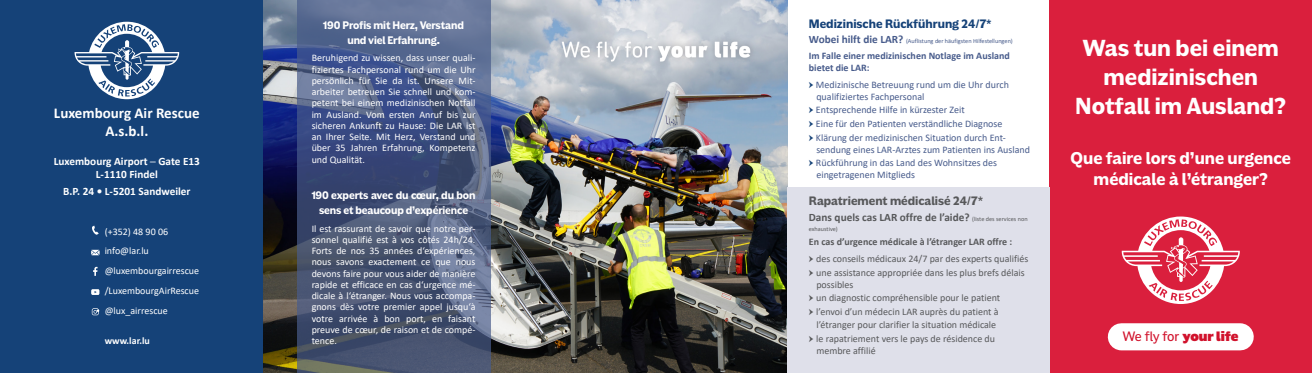
<style>
.page{position:relative;width:1312px;height:373px;background:#fff}
.page>*{position:absolute;margin:0;border:0;box-sizing:border-box;transform-origin:0 0}
.t1{font:700 23.75px/28.5px "Americane";color:#fff;text-align:center}
.t2{font:700 17.5px "Americane";color:#fff}
.t3{font:700 15px/18px "Calibri";color:#fff;text-align:center}
.t4{font:14px "Americane";letter-spacing:-.005em;color:#d1122c}
.t5{font:700 12.5px "Americane";color:#154278}
.t6{font:700 12.5px "Americane";color:#57585a}
.DE{font:700 11.25px/15px "Americane";letter-spacing:-.01em;color:#fff;text-align:center}
.t7{font:700 11.25px "Calibri";color:#fff}
.DE-2{font:700 11.25px "Calibri";color:#57585a}
.DE-3{font:10px/11.2px "Calibri";color:#fff;text-align:justify}
.DE-4{font:10px/12px "Calibri";color:#475b8b}
.DE-5{font:10px/12px "Calibri";color:#57585a}
.DE-6{font:700 10px/12px "Calibri";color:#475b8b}
.DE-7{font:700 10px "Calibri";color:#57585a}
.t8{font:700 10px "Calibri";color:#fff}
.DE-8{font:6.25px "Calibri";color:#475b8b}
.DE-9{font:6.25px "Calibri";color:#57585a}
.s1{font-weight:700;font-size:11.25px}
.s2{font-family:"Minion Pro";font-size:11.25px;color:#154278}
.s3{font-weight:400;font-size:6.25px}
.s4{font-family:"Minion Pro";font-size:11.25px}
.s5{font-weight:900}
</style>
<div class="page">
<img style="left:262px;top:0;width:525px;height:372px">
<svg style="left:296px;top:0;width:194px;height:372px;background:#4c5a7e"></svg>
<div style="left:1049px;top:0;width:262px;height:372px;background:#da1f3d"></div>
<div style="left:555px;top:35px;width:201px;height:33px;background:#231f20;opacity:.28"></div>
<img style="left:548px;top:37px;width:215px;height:28px">
<div style="left:787px;top:187px;width:262px;height:185px;background:#dfe0ea"></div>
<div style="left:0;top:0;width:262px;height:372px;background:#154278"></div>
<svg style="left:91px;top:249px;width:9px;height:6px"></svg>
<svg style="left:92px;top:225px;width:7px;height:9px"></svg>
<svg style="left:93px;top:266px;width:4px;height:9px"></svg>
<svg style="left:92px;top:308px;width:7px;height:6px"></svg>
<svg style="left:91px;top:289px;width:8px;height:5px"></svg>
<svg style="left:75px;top:22px;width:104px;height:77px"></svg>
<svg style="left:1121px;top:216px;width:118px;height:87px"></svg>
<div style="left:1121px;top:322px;width:118px;height:27px;background:#fff"></div>
<p class="t3" style="left:54px;top:103px;width:147px">Luxembourg Air Rescue<br>A.s.b.l.</p>
<p class="t7" style="left:54px;top:152px;width:148px">Luxembourg Airport ─ Gate E13</p>
<p class="t7" style="left:96px;top:166px;width:63px">L-1110 Findel</p>
<p class="t7" style="left:63px;top:183px;width:129px">B.P. 24 • L-5201 Sandweiler</p>
<p class="DE-3" style="left:105px;top:225px;width:65px">(+352) 48 90 06</p>
<p class="DE-3" style="left:105px;top:245px;width:46px">info@lar.lu</p>
<p class="DE-3" style="left:105px;top:265px;width:96px">@luxembourgairrescue</p>
<p class="DE-3" style="left:105px;top:284px;width:96px">/LuxembourgAirRescue</p>
<p class="DE-3" style="left:105px;top:304px;width:65px">@lux_airrescue</p>
<p class="t8" style="left:105px;top:333px;width:47px">www.lar.lu</p>
<p class="DE" style="left:323px;top:18px;width:142px">190 Profis mit Herz, Verstand</p>
<p class="DE" style="left:347px;top:33px;width:94px">und viel Erfahrung.</p>
<p class="DE-3" style="left:311px;top:52px;width:165px">Beruhigend zu wissen, dass unser quali&shy;fiziertes Fachpersonal rund um die Uhr persönlich für Sie da ist. Unsere Mit&shy;arbeiter betreuen Sie schnell und kom&shy;petent bei einem medizinischen Notfall im Ausland. Vom ersten Anruf bis zur sicheren Ankunft zu Hause: Die LAR ist an Ihrer Seite. Mit Herz, Verstand und über 35 Jahren Erfahrung, Kompetenz und Qualität.</p>
<p class="DE" style="left:311px;top:187px;width:165px">190 experts avec du cœur, du bon sens et beaucoup d’expérience</p>
<p class="DE-3" style="left:311px;top:222px;width:165px">Il est rassurant de savoir que notre per&shy;sonnel qualifié est à vos côtés 24h/24.<br>Forts de nos 35 années d‘expériences, nous savons exactement ce que nous devons faire pour vous aider de manière rapide et efficace en cas d‘urgence mé&shy;dicale à l‘étranger. Nous vous accompa&shy;gnons dès votre premier appel jusqu‘à votre arrivée à bon port, en faisant preuve de cœur, de raison et de compé&shy;tence.</p>
<p class="t5" style="left:808px;top:16px;width:184px">Medizinische Rückführung 24/7*</p>
<p class="DE-8" style="left:808px;top:37px;width:205px"><span class="s1">Wobei hilft die LAR?</span> (Auflistung der häufigsten Hilfestellungen)</p>
<p class="DE-6" style="left:808px;top:49px;width:202px">Im Falle einer medizinischen Notlage im Ausland bietet die LAR:</p>
<p class="DE-4" style="left:816px;top:78px;width:194px;text-indent:-8px"><span class="s2">→</span> Medizinische Betreuung rund um die Uhr durch qualifiziertes Fachpersonal</p>
<p class="DE-4" style="left:808px;top:104px;width:157px"><span class="s2">→</span> Entsprechende Hilfe in kürzester Zeit</p>
<p class="DE-4" style="left:808px;top:117px;width:195px"><span class="s2">→</span> Eine für den Patienten verständliche Diagnose</p>
<p class="DE-4" style="left:816px;top:131px;width:215px;text-indent:-8px"><span class="s2">→</span> Klärung der medizinischen Situation durch Ent&shy;sendung eines LAR-Arztes zum Patienten ins Ausland</p>
<p class="DE-4" style="left:808px;top:156px;width:190px"><span class="s2">→</span> Rückführung in das Land des Wohnsitzes des</p>
<p class="DE-4" style="left:816px;top:168px;width:100px">eingetragenen Mitglieds</p>
<p class="t6" style="left:808px;top:193px;width:176px">Rapatriement médicalisé 24/7*</p>
<p class="t1" style="left:1082px;top:34px;width:198px">Was tun bei einem</p>
<p class="t1" style="left:1075px;top:63px;width:212px">medizinischen<br>Notfall im Ausland?</p>
<p class="t2" style="left:1070px;top:147px;width:222px">Que faire lors d’une urgence</p>
<p class="t2" style="left:1093px;top:168px;width:176px">médicale à l’étranger?</p>
<p class="DE-2" style="left:808px;top:208px;width:220px">Dans quels cas LAR offre de l’aide? <span class="s3">(liste des services non</span></p>
<p class="DE-9" style="left:808px;top:224px;width:30px">exhaustive)</p>
<p class="DE-7" style="left:808px;top:234px;width:205px">En cas d’urgence médicale à l’étranger LAR offre :</p>
<p class="DE-5" style="left:808px;top:252px;width:221px"><span class="s4">→</span> des conseils médicaux 24/7 par des experts qualifiés</p>
<p class="DE-5" style="left:816px;top:265px;width:210px;text-indent:-8px"><span class="s4">→</span> une assistance appropriée dans les plus brefs délais possibles</p>
<p class="DE-5" style="left:808px;top:291px;width:193px"><span class="s4">→</span> un diagnostic compréhensible pour le patient</p>
<p class="DE-5" style="left:808px;top:304px;width:191px;line-height:13.5px;text-align:center"><span class="s4">→</span> l’envoi d’un médecin LAR auprès du patient à l’étranger pour clarifier la situation médicale</p>
<p class="DE-5" style="left:816px;top:331px;width:180px;text-indent:-8px"><span class="s4">→</span> le rapatriement vers le pays de résidence du membre affilié</p>
<p class="t4" style="left:1122px;top:327px;width:118px">We fly for <span class="s5">your life</span></p>
</div>
